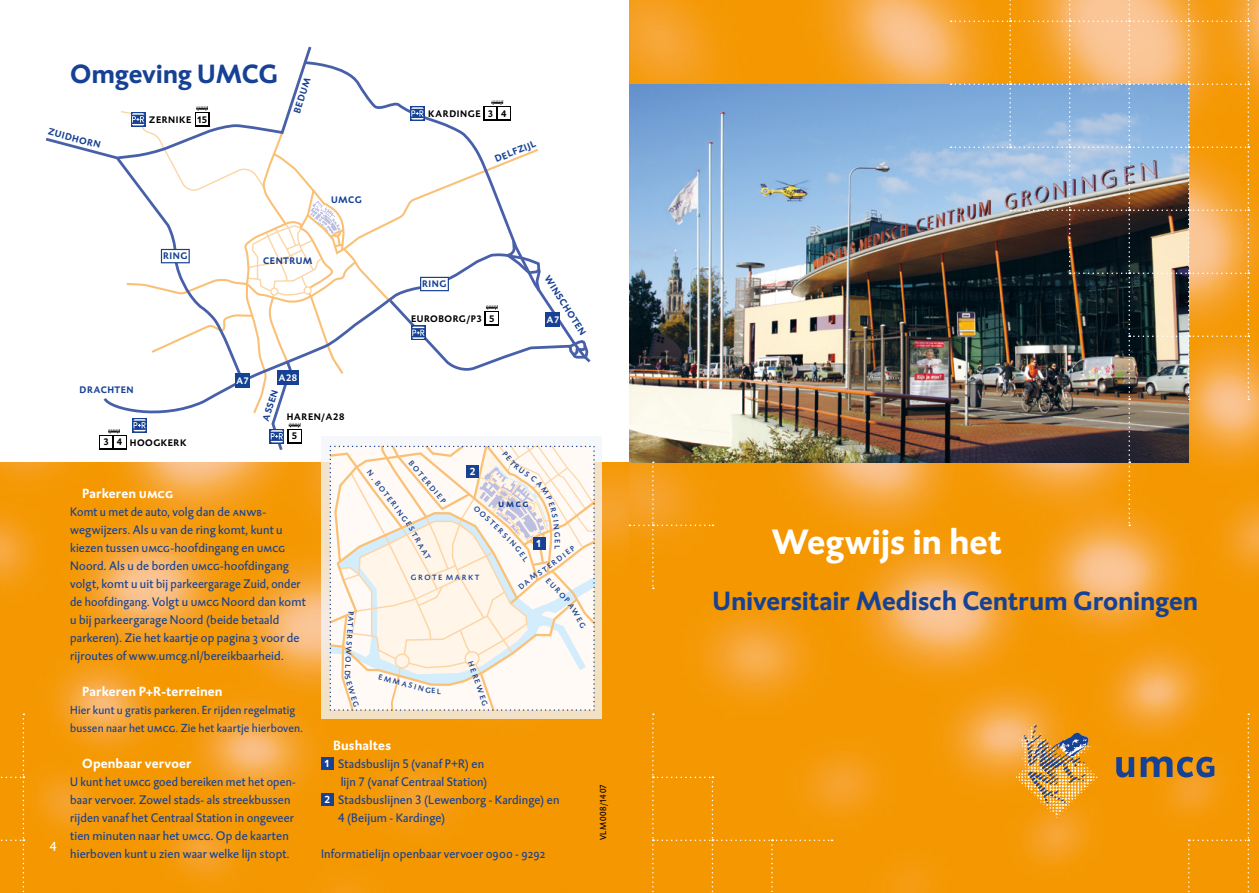
<style>
.page{position:relative;width:1259px;height:893px;background:#fff}
.page>*{position:absolute;margin:0;border:0;box-sizing:border-box;transform-origin:0 0}
.t1{font:700 36px "DTL Caspari T";letter-spacing:-.005em;color:#fff}
.t2{font:700 27px "DTL Caspari ST";letter-spacing:-.005em;color:#164194}
.t3{font:700 13.5px "DTL Caspari ST";letter-spacing:.01em;color:#fff}
.t4{font:13.5px "DTL Caspari T";color:#fff}
.t5{font:12.75px/18px "DTL Caspari ST";letter-spacing:.015em;color:#164194;scale:.96 1}
.t6{font:12.75px/18px "DTL Caspari ST";letter-spacing:.015em;color:#164194}
.t7{font:12.75px/18px "DTL Caspari T";letter-spacing:.015em;color:#164194;text-align:right}
.t8{font:12px/18px "DTL Caspari ST";letter-spacing:.015em;color:#164194}
.t9{font:10.5px "DTL Caspari T Caps";letter-spacing:.145em;color:#164194}
.t10{font:700 10.5px "DTL Caspari T Caps";color:#164194}
.t11{font:700 10.5px "DTL Caspari T";color:#fff}
.t12{font:700 9.75px "DTL Caspari T";letter-spacing:.05em;color:#164194}
.t13{font:700 9.75px "DTL Caspari T";letter-spacing:.05em;color:#000}
.t14{font:700 9.75px "DTL Caspari T";letter-spacing:.05em;color:#fff}
.t15{font:9px "DTL Caspari T";letter-spacing:.06em;color:#000}
.s1{font-family:"DTL Caspari T Caps"}
.s2{font-family:"DTL Caspari T Caps";font-size:12px}
.s3{font-weight:700;font-size:10.5px;color:#fff}
.s4{font-family:"DTL Caspari ST"}
.s5{font-family:"DTL Caspari T";font-weight:700;font-size:10.5px;color:#fff}
.s6{font-family:"DTL Caspari T"}
</style>
<div class="page">
<img style="left:0;top:462px;width:629px;height:431px">
<img style="left:629px;top:0;width:630px;height:893px">
<svg style="left:1116px;top:757px;width:18px;height:20px"></svg>
<img style="left:1005px;top:714px;width:102px;height:114px">
<img style="left:629px;top:84px;width:321px;height:378px">
<svg style="left:321px;top:436px;width:281px;height:283px;background:#eedec6"></svg>
<div style="left:321px;top:757px;width:13px;height:13px;background:#164194"></div>
<div style="left:321px;top:793px;width:13px;height:13px;background:#164194"></div>
<svg style="left:652px;top:714px;width:180px;height:179px;background:#f49805"></svg>
<img style="left:950px;top:0;width:299px;height:526px">
<svg style="left:1140px;top:714px;width:109px;height:179px;background:#eb950d"></svg>
<div style="left:0;top:714px;width:24px;height:179px;background:#f59701"></div>
<svg style="left:629px;top:462px;width:84px;height:127px;background:#f39a0e"></svg>
<svg style="left:43px;top:46px;width:551px;height:664px"></svg>
<h2 class="t2" style="left:70px;top:55px;width:209px">Omgeving UMCG</h2>
<p class="t12" style="left:50px;top:125px;width:56px;rotate:15deg">ZUIDHORN</p>
<p class="t13" style="left:149px;top:113px;width:60px">ZERNIKE 15</p>
<p class="t12" style="left:290px;top:111px;width:38px;rotate:-72deg">BEDUM</p>
<p class="t12" style="left:331px;top:193px;width:32px">UMCG</p>
<p class="t13" style="left:428px;top:107px;width:54px">KARDINGE</p>
<p class="t13" style="left:488px;top:107px;width:20px">3 4</p>
<p class="t12" style="left:493px;top:153px;width:45px;rotate:-22deg">DELFZIJL</p>
<p class="t12" style="left:163px;top:250px;width:26px">RING</p>
<p class="t12" style="left:263px;top:254px;width:51px">CENTRUM</p>
<p class="t12" style="left:422px;top:277px;width:26px">RING</p>
<p class="t13" style="left:411px;top:312px;width:85px">EUROBORG/P3 5</p>
<p class="t12" style="left:552px;top:273px;width:70px;rotate:57deg">WINSCHOTEN</p>
<p class="t14" style="left:546px;top:313px;width:14px">A7</p>
<p class="t4" style="left:50px;top:838px;width:8px">4</p>
<p class="t12" style="left:80px;top:383px;width:56px">DRACHTEN</p>
<p class="t13" style="left:103px;top:436px;width:85px">3 4 HOOGKERK</p>
<p class="t14" style="left:236px;top:375px;width:14px">A7</p>
<p class="t14" style="left:278px;top:371px;width:20px">A28</p>
<p class="t12" style="left:259px;top:419px;width:34px;rotate:-72deg">ASSEN</p>
<p class="t13" style="left:287px;top:410px;width:59px">HAREN/A28</p>
<p class="t13" style="left:292px;top:430px;width:7px">5</p>
<p class="t3" style="left:82px;top:485px;width:92px">Parkeren <span class="s1">umcg</span></p>
<p class="t5" style="left:70px;top:503px;width:247px">Komt u met de auto, volg dan de <span class="s2">anwb&shy;</span>wegwijzers. Als u van de ring komt, kunt u kiezen tussen <span class="s2">umcg</span>-hoofdingang en <span class="s2">umcg </span>Noord. Als u de borden <span class="s2">umcg</span>-hoofdingang volgt, komt u uit bij parkeergarage Zuid, onder de hoofdingang. Volgt u <span class="s2">umcg</span> Noord dan komt u bij parkeergarage Noord (beide betaald parkeren). Zie het kaartje op pagina 3 voor de rijroutes of www.umcg.nl/bereikbaarheid.</p>
<p class="t3" style="left:82px;top:683px;width:142px">Parkeren P+R-terreinen</p>
<p class="t8" style="left:70px;top:701px;width:234px">Hier kunt u gratis parkeren. Er rijden regelmatig bussen naar het <span class="s1">umcg</span>. Zie het kaartje hierboven.</p>
<p class="t3" style="left:82px;top:755px;width:111px">Openbaar vervoer</p>
<p class="t5" style="left:70px;top:773px;width:236px">U kunt het <span class="s2">umcg</span> goed bereiken met het open&shy;baar vervoer. Zowel stads- als streekbussen rijden vanaf het Centraal Station in ongeveer tien minuten naar het <span class="s2">umcg</span>. Op de kaarten hierboven kunt u zien waar welke lijn stopt.</p>
<p class="t9" style="left:416px;top:457px;width:55px;rotate:50deg">boterdiep</p>
<p class="t11" style="left:470px;top:464px;width:7px">2</p>
<p class="t9" style="left:374px;top:466px;width:64px;rotate:53deg">n. botering</p>
<p class="t9" style="left:414px;top:518px;width:44px;rotate:60deg">estraat</p>
<p class="t9" style="left:411px;top:570px;width:70px">grote markt</p>
<p class="t10" style="left:498px;top:497px;width:32px">umcg</p>
<p class="t9" style="left:480px;top:501px;width:57px;rotate:43deg">oostersin</p>
<p class="t9" style="left:358px;top:611px;width:66px;rotate:93deg">paterswold</p>
<p class="t9" style="left:354px;top:673px;width:34px;rotate:73deg">seweg</p>
<p class="t9" style="left:380px;top:670px;width:56px;rotate:15deg">emmasing</p>
<p class="t9" style="left:477px;top:659px;width:48px;rotate:71deg">hereweg</p>
<p class="t11" style="left:536px;top:536px;width:7px">1</p>
<p class="t9" style="left:543px;top:562px;width:35px;rotate:-37deg">erdiep</p>
<p class="t9" style="left:552px;top:574px;width:33px;rotate:47deg">europ</p>
<p class="t9" style="left:576px;top:600px;width:29px;rotate:60deg">aweg</p>
<p class="t3" style="left:333px;top:737px;width:59px">Bushaltes</p>
<p class="t7" style="left:325px;top:755px;width:164px"><span class="s3">1</span> <span class="s4">Stadsbuslijn</span> 5 (vanaf P+R) en lijn 7 (vanaf Centraal Station)</p>
<p class="t6" style="left:338px;top:791px;width:223px;text-indent:-14px"><span class="s5">2</span> Stadsbuslijnen <span class="s6">3</span> (Lewenborg - Kardinge) en<br><span class="s6">4</span> (Beijum - Kardinge)</p>
<p class="t6" style="left:321px;top:845px;width:226px">Informatielijn openbaar vervoer 0900 - 9292</p>
<p class="t15" style="left:597px;top:840px;width:58px;rotate:-90deg">VLM008/1407</p>
<h1 class="t1" style="left:772px;top:517px;width:231px">Wegwijs in het</h1>
<h2 class="t2" style="left:712px;top:582px;width:487px">Universitair Medisch Centrum Groningen</h2>
</div>
